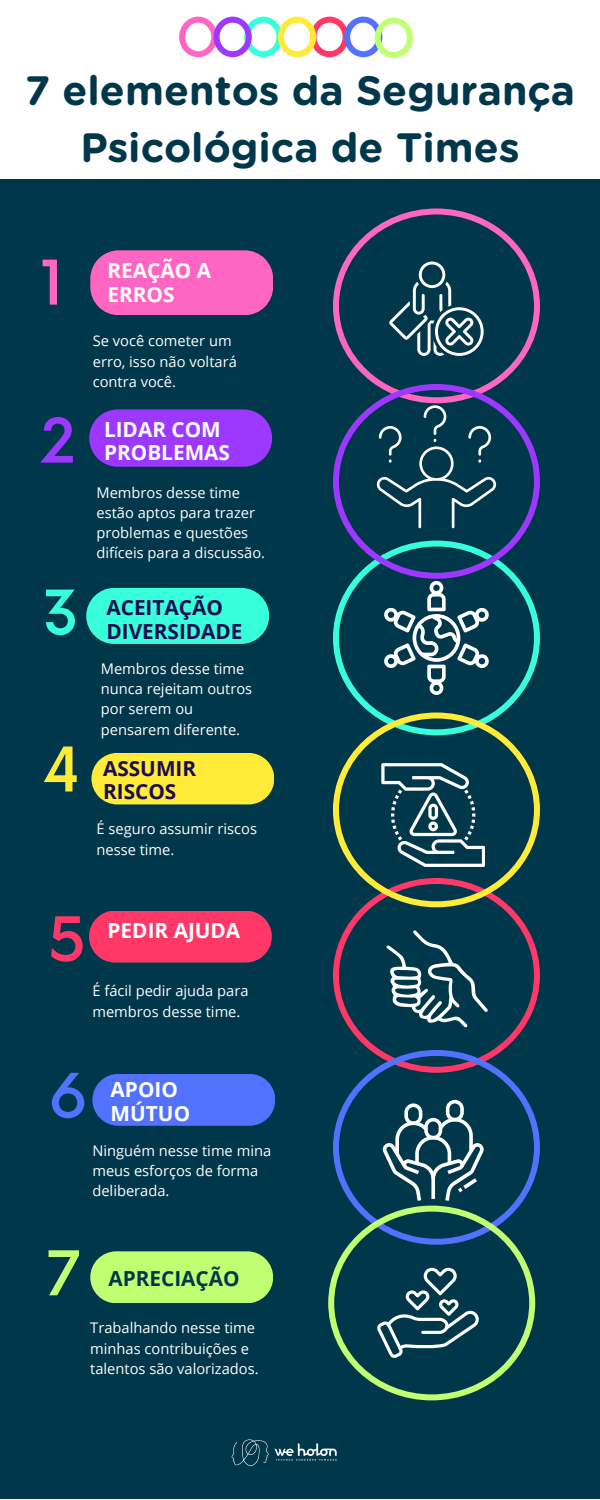
<style>
.page{position:relative;width:600px;height:1500px;background:#fff}
.page>*{position:absolute;margin:0;border:0;box-sizing:border-box;transform-origin:0 0}
.t1{font:500 60px "Now";color:#ffeb38}
.t2{font:500 60px "Now";color:#ff66c4}
.t3{font:500 60px "Now";color:#9c38ff}
.t4{font:500 60px "Now";color:#ff3868}
.t5{font:500 60px "Now";color:#38ffdb}
.t6{font:500 60px "Now";color:#5271ff}
.t7{font:500 60px "Now";color:#c1ff72}
.t8{font:700 41px/57px "Gotham Rounded";color:#00374b;text-align:center}
.t9{font:700 20.8px/23.2px "Open Sans";color:#fff}
.t10{font:700 20.8px/23.2px "Open Sans";color:#1b0d52}
.t11{font:700 20.8px "Open Sans";color:#00374b}
.t12{font:14.7px/20.2px "Open Sans";color:#fff}
</style>
<div class="page">
<div style="left:0;top:180px;width:600px;height:1319px;background:#00374b"></div>
<svg style="left:90px;top:250px;width:183px;height:65px;background:#ee62bc"></svg>
<div style="left:89px;top:911px;width:183px;height:52px;background:#ff3868;border-radius:26px"></div>
<svg style="left:89px;top:409px;width:183px;height:58px;background:#8f37f0"></svg>
<div style="left:86px;top:588px;width:183px;height:56px;background:#38ffdb;border-radius:28px"></div>
<div style="left:91px;top:753px;width:183px;height:51px;background:#ffeb38"></div>
<svg style="left:333px;top:208px;width:207px;height:176px"></svg>
<svg style="left:333px;top:579px;width:207px;height:134px"></svg>
<svg style="left:333px;top:384px;width:207px;height:195px"></svg>
<svg style="left:333px;top:907px;width:207px;height:143px"></svg>
<svg style="left:333px;top:1050px;width:207px;height:156px"></svg>
<svg style="left:333px;top:713px;width:207px;height:194px"></svg>
<svg style="left:328px;top:1206px;width:207px;height:194px"></svg>
<div style="left:92px;top:1074px;width:183px;height:52px;background:#5271ff;border-radius:26px"></div>
<div style="left:90px;top:1251px;width:183px;height:52px;background:#c1ff72;border-radius:26px"></div>
<svg style="left:389px;top:262px;width:95px;height:94px"></svg>
<svg style="left:376px;top:405px;width:121px;height:123px"></svg>
<svg style="left:383px;top:581px;width:107px;height:114px"></svg>
<svg style="left:381px;top:763px;width:104px;height:104px"></svg>
<svg style="left:386px;top:930px;width:102px;height:97px"></svg>
<svg style="left:383px;top:1100px;width:101px;height:101px"></svg>
<svg style="left:377px;top:1267px;width:102px;height:91px"></svg>
<img style="left:231px;top:1439px;width:106px;height:27px">
<svg style="left:179px;top:17px;width:234px;height:41px"></svg>
<p class="t8" style="left:25px;top:64px;width:552px">7 elementos da Segurança<br>Psicológica de Times</p>
<p class="t2" style="left:40px;top:251px;width:25px">1</p>
<p class="t3" style="left:40px;top:409px;width:37px">2</p>
<p class="t5" style="left:42px;top:581px;width:38px">3</p>
<h1 class="t1" style="left:42px;top:738px;width:39px">4</h1>
<h2 class="t9" style="left:107px;top:259px;width:105px">REAÇÃO A<br>ERROS</h2>
<p class="t12" style="left:93px;top:331px;width:145px">Se você cometer um erro, isso não voltará contra você.</p>
<p class="t9" style="left:104px;top:417px;width:127px">LIDAR COM<br>PROBLEMAS</p>
<h2 class="t12" style="left:96px;top:482px;width:170px">Membros desse time estão aptos para trazer problemas e questões difíceis para a discussão.</h2>
<p class="t10" style="left:106px;top:596px;width:138px">ACEITAÇÃO<br>DIVERSIDADE</p>
<p class="t12" style="left:101px;top:658px;width:153px">Membros desse time nunca rejeitam outros por serem ou pensarem diferente.</p>
<h2 class="t10" style="left:103px;top:756px;width:95px">ASSUMIR<br>RISCOS</h2>
<h2 class="t12" style="left:96px;top:819px;width:162px">É seguro assumir riscos nesse time.</h2>
<p class="t4" style="left:48px;top:907px;width:39px">5</p>
<p class="t9" style="left:108px;top:918px;width:134px">PEDIR AJUDA</p>
<h2 class="t12" style="left:92px;top:981px;width:158px">É fácil pedir ajuda para membros desse time.</h2>
<p class="t6" style="left:48px;top:1064px;width:41px">6</p>
<p class="t9" style="left:111px;top:1078px;width:81px">APOIO<br>MÚTUO</p>
<h2 class="t12" style="left:92px;top:1140px;width:180px">Ninguém nesse time mina meus esforços de forma deliberada.</h2>
<p class="t7" style="left:46px;top:1241px;width:36px">7</p>
<p class="t11" style="left:108px;top:1264px;width:133px">APRECIAÇÃO</p>
<h2 class="t12" style="left:90px;top:1318px;width:170px">Trabalhando nesse time minhas contribuições e talentos são valorizados.</h2>
</div>
